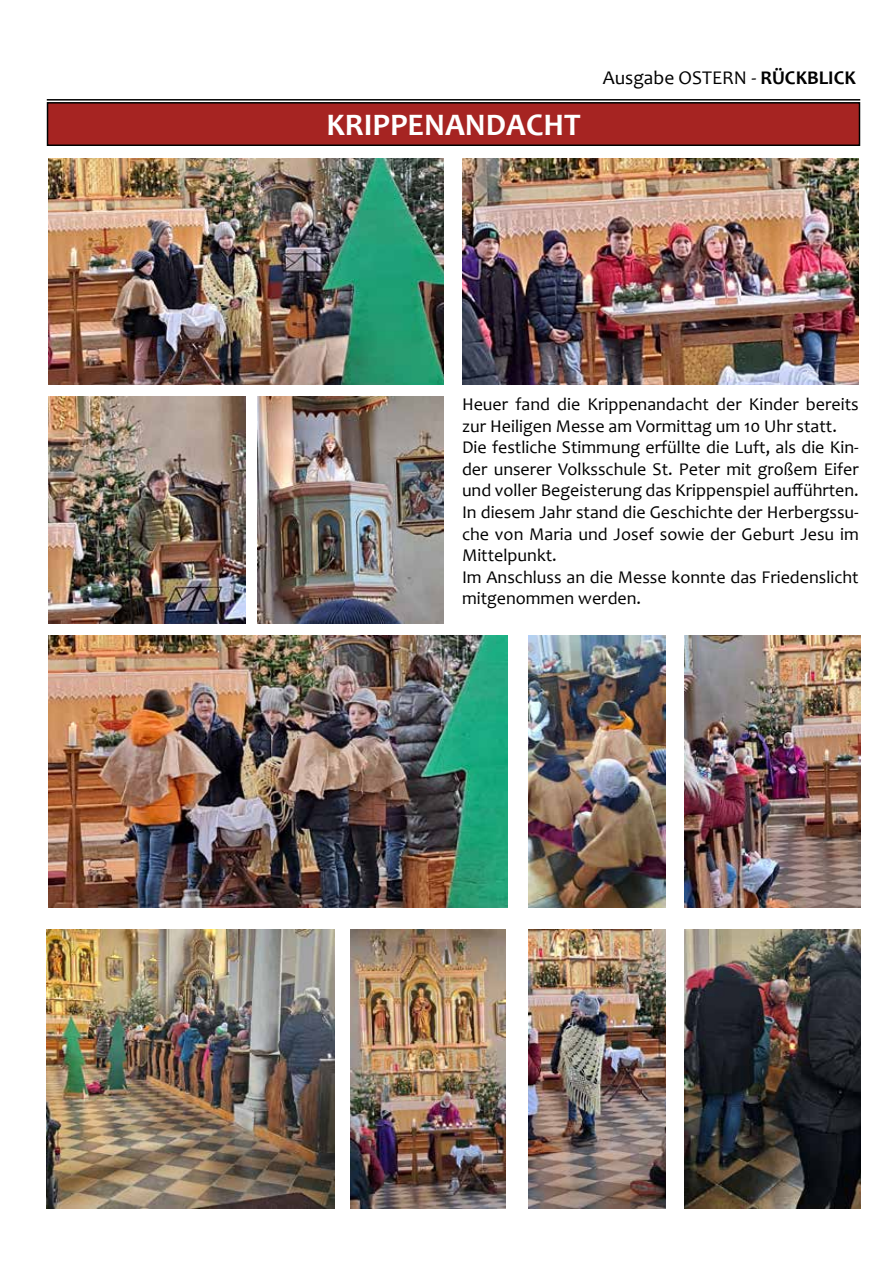
<style>
.page{position:relative;width:893px;height:1263px;background:#fff}
.page>*{position:absolute;margin:0;border:0;box-sizing:border-box;transform-origin:0 0}
.t1{font:700 31.5px "Candara";color:#fff}
.t2{font:19.5px "Candara";color:#000}
.t3{font:18px/21.6px "Candara";color:#000}
.s1{font-weight:700}
</style>
<div class="page">
<div style="left:48px;top:103px;width:811px;height:42px;background:#a62422"></div>
<div style="left:47px;top:102px;width:813px;height:44px;border:2px solid #000"></div>
<hr style="left:47px;top:99px;width:813px;height:2px;background:#000">
<img style="left:48px;top:158px;width:395px;height:227px">
<img style="left:462px;top:158px;width:397px;height:227px">
<img style="left:48px;top:397px;width:197px;height:227px">
<img style="left:258px;top:397px;width:185px;height:227px">
<img style="left:48px;top:636px;width:459px;height:272px">
<img style="left:529px;top:636px;width:137px;height:272px">
<img style="left:684px;top:636px;width:176px;height:272px">
<img style="left:684px;top:929px;width:176px;height:280px">
<img style="left:529px;top:929px;width:137px;height:280px">
<img style="left:47px;top:929px;width:287px;height:280px">
<img style="left:351px;top:929px;width:155px;height:280px">
<h1 class="t1" style="left:326px;top:105px;width:256px">KRIPPENANDACHT</h1>
<p class="t2" style="left:603px;top:65px;width:255px">Ausgabe OSTERN - <span class="s1">RÜCKBLICK</span></p>
<p class="t3" style="left:462px;top:393px;width:398px">Heuer fand die Krippenandacht der Kinder bereits zur Heiligen Messe am Vormittag um 10 Uhr statt.<br>Die festliche Stimmung erfüllte die Luft, als die Kin&shy;der unserer Volksschule St. Peter mit großem Eifer und voller Begeisterung das Krippenspiel aufführten.<br>In diesem Jahr stand die Geschichte der Herbergssu&shy;che von Maria und Josef sowie der Geburt Jesu im Mittelpunkt.<br>Im Anschluss an die Messe konnte das Friedenslicht mitgenommen werden.</p>
</div>
